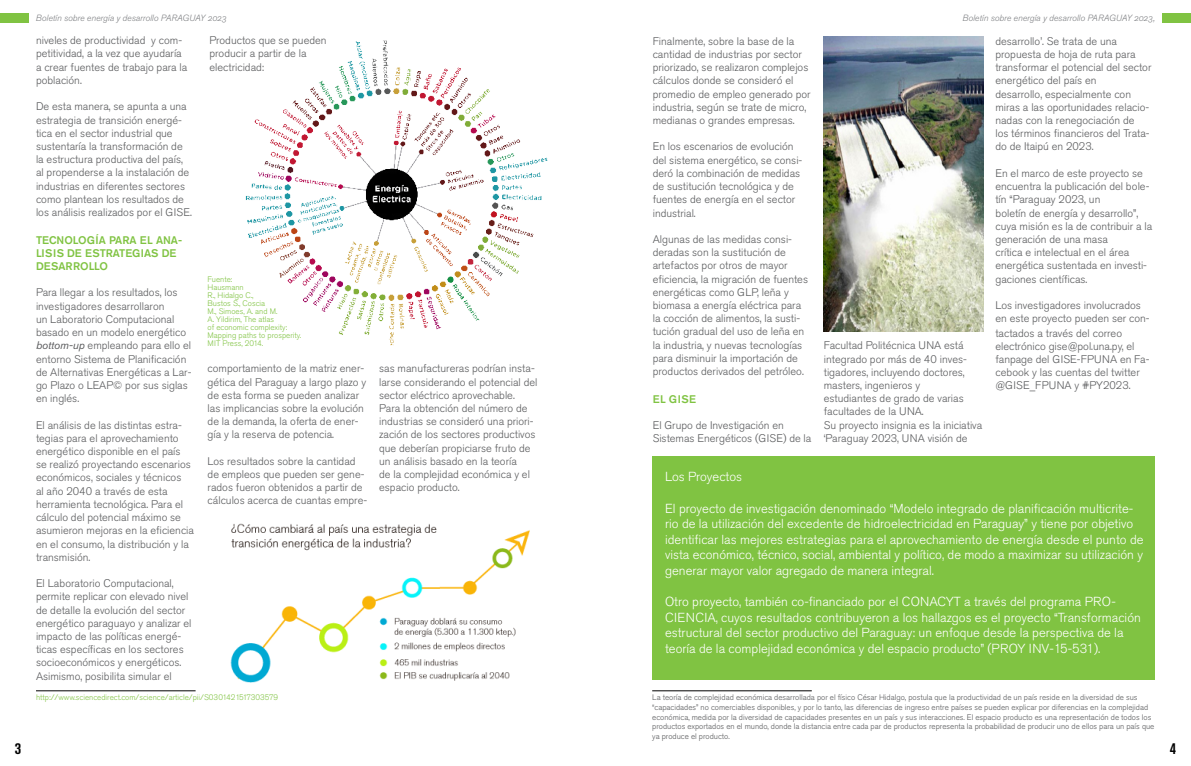
<style>
.page{position:relative;width:1191px;height:766px;background:#fff}
.page>*{position:absolute;margin:0;border:0;box-sizing:border-box;transform-origin:0 0}
.t1{font:700 condensed 16px "Akzidenz Grotesk BQ";color:#000}
.t2{font:300 13px/15.6px "Akzidenz Grotesk Pro";color:#fff}
.t3{font:300 11px/13.2px "Akzidenz Grotesk Pro";color:#58595b}
.t4{font:500 11px/13.2px "Akzidenz Grotesk Pro";color:#80c342}
.t5{font:9px "Akzidenz Grotesk BQ Lig It Os F";color:#808285}
.t6{font:300 8px/9.6px "Akzidenz Grotesk Pro";color:#58595b}
.t7{font:300 8px/8px "Akzidenz Grotesk Pro";color:#80c342}
.s1{font-weight:400;font-style:italic}
</style>
<div class="page">
<div style="left:1162px;top:13px;width:29px;height:9px;background:#80c342"></div>
<div style="left:0;top:13px;width:28px;height:9px;background:#80c342"></div>
<img style="left:245px;top:40px;width:303px;height:305px">
<img style="left:230px;top:523px;width:300px;height:160px">
<div style="left:652px;top:456px;width:503px;height:223px;background:#80c342"></div>
<hr style="left:36px;top:690px;width:160px;height:1px;background:#000">
<hr style="left:652px;top:690px;width:159px;height:1px;background:#000">
<img style="left:823px;top:36px;width:160px;height:296px">
<p class="t5" style="left:36px;top:13px;width:192px">Boletín sobre energía y desarrollo PARAGUAY 2023</p>
<p class="t5" style="left:962px;top:13px;width:194px">Boletín sobre energía y desarrollo PARAGUAY 2023,</p>
<p class="t3" style="left:36px;top:34px;width:153px">niveles de productividad y com&shy;petitividad, a la vez que ayudaría a crear fuentes de trabajo para la población.</p>
<p class="t3" style="left:36px;top:100px;width:157px">De esta manera, se apunta a una estrategia de transición energé&shy;tica en el sector industrial que sustentaría la transformación de la estructura productiva del país, al propenderse a la instalación de industrias en diferentes sectores como plantean los resultados de los análisis realizados por el GISE.</p>
<p class="t4" style="left:36px;top:233px;width:148px">TECNOLOGÍA PARA EL ANA-<br>LISIS DE ESTRATEGIAS DE<br>DESARROLLO</p>
<p class="t3" style="left:36px;top:286px;width:157px">Para llegar a los resultados, los investigadores desarrollaron<br>un Laboratorio Computacional basado en un modelo energético <span class="s1">bottom-up</span> empleando para ello el entorno Sistema de Planificación de Alternativas Energéticas a Lar&shy;go Plazo o LEAP© por sus siglas en inglés.</p>
<p class="t3" style="left:36px;top:418px;width:160px">El análisis de las distintas estra&shy;tegias para el aprovechamiento energético disponible en el país se realizó proyectando escenarios económicos, sociales y técnicos<br>al año 2040 a través de esta herramienta tecnológica. Para el cálculo del potencial máximo se asumieron mejoras en la eficiencia en el consumo, la distribución y la transmisión.</p>
<p class="t3" style="left:36px;top:576px;width:157px">El Laboratorio Computacional, permite replicar con elevado nivel de detalle la evolución del sector energético paraguayo y analizar el impacto de las políticas energé&shy;ticas específicas en los sectores socioeconómicos y energéticos.<br>Asimismo, posibilita simular el</p>
<p class="t3" style="left:209px;top:34px;width:119px">Productos que se pueden producir a partir de la electricidad:</p>
<p class="t3" style="left:995px;top:34px;width:157px">desarrollo’. Se trata de una propuesta de hoja de ruta para transformar el potencial del sector energético del país en<br>desarrollo, especialmente con miras a las oportunidades relacio&shy;nadas con la renegociación de<br>los términos financieros del Trata&shy;do de Itaipú en 2023.</p>
<p class="t3" style="left:995px;top:166px;width:158px">En el marco de este proyecto se encuentra la publicación del bole&shy;tín “Paraguay 2023, un<br>boletín de energía y desarrollo”, cuya misión es la de contribuir a la generación de una masa<br>crítica e intelectual en el área energética sustentada en investi&shy;gaciones científicas.</p>
<p class="t3" style="left:995px;top:298px;width:156px">Los investigadores involucrados en este proyecto pueden ser con-</p>
<p class="t3" style="left:995px;top:326px;width:156px">tactados a través del correo electrónico gise@pol.una.py, el fanpage del GISE-FPUNA en Fa&shy;cebook y las cuentas del twitter @GISE_FPUNA y #PY2023.</p>
<p class="t3" style="left:652px;top:34px;width:159px">Finalmente, sobre la base de la cantidad de industrias por sector priorizado, se realizaron complejos cálculos donde se consideró el promedio de empleo generado por industria, según se trate de micro, medianas o grandes empresas.</p>
<p class="t3" style="left:652px;top:140px;width:151px">En los escenarios de evolución del sistema energético, se consi&shy;deró la combinación de medidas de sustitución tecnológica y de fuentes de energía en el sector industrial.</p>
<p class="t3" style="left:652px;top:232px;width:157px">Algunas de las medidas consi&shy;deradas son la sustitución de artefactos por otros de mayor eficiencia, la migración de fuentes energéticas como GLP, leña y biomasa a energía eléctrica para la cocción de alimentos, la susti&shy;tución gradual del uso de leña en la industria, y nuevas tecnologías para disminuir la importación de productos derivados del petróleo.</p>
<p class="t4" style="left:652px;top:392px;width:45px">EL GISE</p>
<p class="t3" style="left:652px;top:418px;width:160px">El Grupo de Investigación en<br>Sistemas Energéticos (GISE) de la</p>
<p class="t2" style="left:665px;top:469px;width:79px">Los Proyectos</p>
<p class="t2" style="left:665px;top:500px;width:480px">El proyecto de investigación denominado “Modelo integrado de planificación multicrite&shy;rio de la utilización del excedente de hidroelectricidad en Paraguay” y tiene por objetivo identificar las mejores estrategias para el aprovechamiento de energía desde el punto de vista económico, técnico, social, ambiental y político, de modo a maximizar su utilización y generar mayor valor agregado de manera integral.</p>
<p class="t2" style="left:665px;top:593px;width:477px">Otro proyecto, también co-financiado por el CONACYT a través del programa PRO-CIENCIA, cuyos resultados contribuyeron a los hallazgos es el proyecto “Transformación estructural del sector productivo del Paraguay: un enfoque desde la perspectiva de la teoría de la complejidad económica y del espacio producto” (PROY INV-15-531).</p>
<p class="t7" style="left:208px;top:275px;width:95px">Fuente:<br>Hausmann<br>R., Hidalgo C.,<br>Bustos S., Coscia<br>M., Simoes, A. and M.<br>A. Yildirim, The atlas<br>of economic complexity:<br>Mapping paths to prosperity.<br>MIT Press, 2014.</p>
<p class="t3" style="left:208px;top:362px;width:160px">comportamiento de la matriz ener&shy;gética del Paraguay a largo plazo y de esta forma se pueden analizar las implicancias sobre la evolución de la demanda, la oferta de ener&shy;gía y la reserva de potencia.</p>
<p class="t3" style="left:208px;top:454px;width:161px">Los resultados sobre la cantidad de empleos que pueden ser gene&shy;rados fueron obtenidos a partir de cálculos acerca de cuantas empre-</p>
<p class="t3" style="left:823px;top:339px;width:160px">Facultad Politécnica UNA está integrado por más de 40 inves&shy;tigadores, incluyendo doctores, masters, ingenieros y<br>estudiantes de grado de varias facultades de la UNA.<br>Su proyecto insignia es la iniciativa ‘Paraguay 2023, UNA visión de</p>
<p class="t3" style="left:379px;top:362px;width:160px">sas manufactureras podrían insta&shy;larse considerando el potencial del sector eléctrico aprovechable.<br>Para la obtención del número de industrias se consideró una priori&shy;zación de los sectores productivos que deberían propiciarse fruto de un análisis basado en la teoría<br>de la complejidad económica y el espacio producto.</p>
<p class="t7" style="left:36px;top:693px;width:243px">http://www.sciencedirect.com/science/article/pii/S0301421517303579</p>
<p class="t6" style="left:652px;top:692px;width:503px">La teoría de complejidad económica desarrollada por el físico César Hidalgo, postula que la productividad de un país reside en la diversidad de sus “capacidades” no comerciables disponibles, y por lo tanto, las diferencias de ingreso entre países se pueden explicar por diferencias en la complejidad económica, medida por la diversidad de capacidades presentes en un país y sus interacciones. El espacio producto es una representación de todos los productos exportados en el mundo, donde la distancia entre cada par de productos representa la probabilidad de producir uno de ellos para un país que ya produce el producto.</p>
<h1 class="t1" style="left:15px;top:738px;width:8px">3</h1>
<h1 class="t1" style="left:1169px;top:738px;width:8px">4</h1>
</div>
